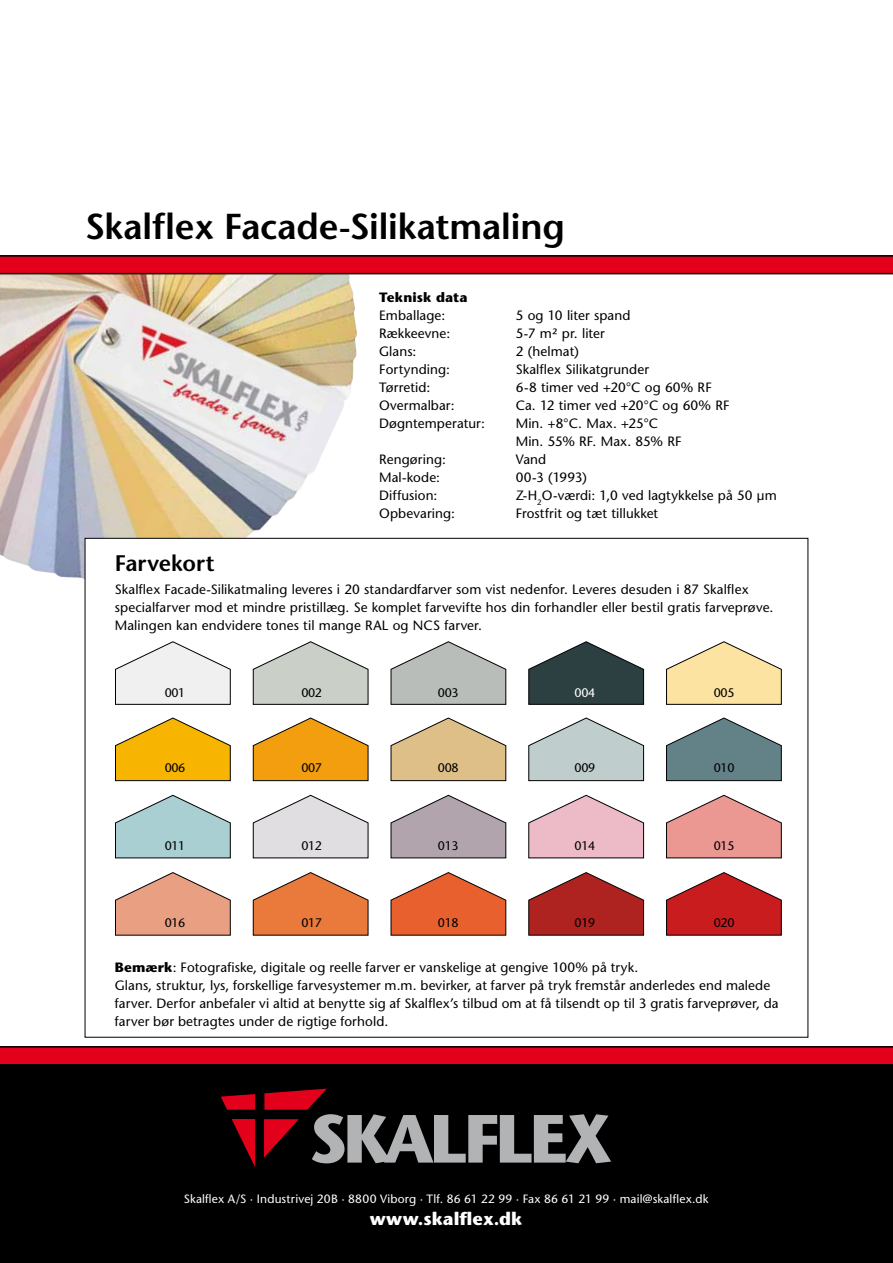
<style>
.page{position:relative;width:893px;height:1263px;background:#fff}
.page>*{position:absolute;margin:0;border:0;box-sizing:border-box;transform-origin:0 0}
.t1{font:600 36px "Stone Sans";letter-spacing:-.005em;color:#000}
.t2{font:600 22.5px "Stone Sans";color:#000}
.t3{font:700 18px "Stone Sans";letter-spacing:.005em;color:#fff}
.t4{font:13.5px/18px "Stone Sans";letter-spacing:.01em;color:#000}
.t5{font:700 13.5px "Stone Sans";letter-spacing:.005em;color:#000}
.t6{font:12.45px "Stone Sans";letter-spacing:-.03em;color:#000}
.t7{font:12.45px "Stone Sans";color:#fff}
.t8{font:12px "Stone Sans";letter-spacing:.015em;color:#fff}
.s1{font-weight:700}
</style>
<div class="page">
<img style="left:0;top:274px;width:358px;height:308px">
<div style="left:85px;top:538px;width:723px;height:499px;background:#fff"></div>
<div style="left:0;top:1063px;width:893px;height:200px;background:#000"></div>
<div style="left:0;top:256px;width:893px;height:17px;background:#e2001a"></div>
<div style="left:0;top:1047px;width:893px;height:17px;background:#e2001a"></div>
<hr style="left:0;top:255px;width:893px;height:2px;background:#000">
<hr style="left:0;top:1046px;width:893px;height:1px;background:#000">
<hr style="left:0;top:273px;width:893px;height:1px;background:#000">
<svg style="left:115px;top:641px;width:116px;height:64px"></svg>
<svg style="left:252px;top:641px;width:117px;height:64px"></svg>
<svg style="left:390px;top:641px;width:117px;height:64px"></svg>
<svg style="left:528px;top:641px;width:116px;height:64px"></svg>
<svg style="left:666px;top:641px;width:116px;height:64px"></svg>
<svg style="left:115px;top:717px;width:116px;height:64px"></svg>
<svg style="left:252px;top:717px;width:117px;height:64px"></svg>
<svg style="left:390px;top:717px;width:117px;height:64px"></svg>
<svg style="left:528px;top:717px;width:116px;height:64px"></svg>
<svg style="left:666px;top:717px;width:116px;height:64px"></svg>
<svg style="left:115px;top:794px;width:116px;height:65px"></svg>
<svg style="left:252px;top:794px;width:117px;height:65px"></svg>
<svg style="left:390px;top:794px;width:117px;height:65px"></svg>
<svg style="left:528px;top:794px;width:116px;height:65px"></svg>
<svg style="left:666px;top:794px;width:116px;height:65px"></svg>
<svg style="left:115px;top:872px;width:116px;height:64px"></svg>
<svg style="left:252px;top:872px;width:117px;height:64px"></svg>
<svg style="left:390px;top:872px;width:117px;height:64px"></svg>
<svg style="left:528px;top:872px;width:116px;height:64px"></svg>
<svg style="left:666px;top:872px;width:116px;height:64px"></svg>
<svg style="left:221px;top:1094px;width:34px;height:16px"></svg>
<svg style="left:232px;top:1119px;width:23px;height:48px"></svg>
<svg style="left:264px;top:1089px;width:347px;height:74px"></svg>
<h1 class="t1" style="left:85px;top:204px;width:481px">Skalflex Facade-Silikatmaling</h1>
<p class="t5" style="left:379px;top:289px;width:90px">Teknisk data</p>
<p class="t4" style="left:379px;top:306px;width:68px">Emballage:</p>
<p class="t4" style="left:516px;top:306px;width:116px">5 og 10 liter spand</p>
<p class="t4" style="left:379px;top:324px;width:73px">Rækkeevne:</p>
<p class="t4" style="left:516px;top:324px;width:91px">5-7 m² pr. liter</p>
<p class="t4" style="left:379px;top:342px;width:39px">Glans:</p>
<p class="t4" style="left:516px;top:342px;width:65px">2 (helmat)</p>
<p class="t4" style="left:379px;top:360px;width:72px">Fortynding:</p>
<p class="t4" style="left:516px;top:360px;width:135px">Skalflex Silikatgrunder</p>
<p class="t4" style="left:379px;top:378px;width:53px">Tørretid:</p>
<p class="t4" style="left:516px;top:378px;width:198px">6-8 timer ved +20°C og 60% RF</p>
<p class="t4" style="left:379px;top:396px;width:77px">Overmalbar:</p>
<p class="t4" style="left:516px;top:396px;width:215px">Ca. 12 timer ved +20°C og 60% RF</p>
<p class="t4" style="left:379px;top:414px;width:107px">Døgntemperatur:</p>
<p class="t4" style="left:516px;top:414px;width:167px">Min. +8°C. Max. +25°C<br>Min. 55% RF. Max. 85% RF</p>
<p class="t4" style="left:379px;top:450px;width:68px">Rengøring:</p>
<p class="t4" style="left:516px;top:450px;width:32px">Vand</p>
<p class="t4" style="left:379px;top:468px;width:62px">Mal-kode:</p>
<p class="t4" style="left:516px;top:468px;width:73px">00-3 (1993)</p>
<p class="t4" style="left:379px;top:486px;width:60px">Diffusion:</p>
<p class="t4" style="left:516px;top:486px;width:263px">Z-H<sub>2</sub>O-værdi: 1,0 ved lagtykkelse på 50 µm</p>
<p class="t4" style="left:379px;top:504px;width:77px">Opbevaring:</p>
<p class="t4" style="left:516px;top:504px;width:144px">Frostfrit og tæt tillukket</p>
<h2 class="t2" style="left:115px;top:550px;width:101px">Farvekort</h2>
<p class="t4" style="left:115px;top:580px;width:660px">Skalflex Facade-Silikatmaling leveres i 20 standardfarver som vist nedenfor. Leveres desuden i 87 Skalflex specialfarver mod et mindre pristillæg. Se komplet farvevifte hos din forhandler eller bestil gratis farveprøve.<br>Malingen kan endvidere tones til mange RAL og NCS farver.</p>
<p class="t6" style="left:165px;top:684px;width:22px">001</p>
<p class="t6" style="left:301px;top:684px;width:22px">002</p>
<p class="t6" style="left:438px;top:684px;width:22px">003</p>
<p class="t7" style="left:575px;top:684px;width:22px">004</p>
<p class="t6" style="left:714px;top:684px;width:22px">005</p>
<p class="t6" style="left:165px;top:760px;width:22px">006</p>
<p class="t6" style="left:301px;top:760px;width:22px">007</p>
<p class="t6" style="left:438px;top:760px;width:22px">008</p>
<p class="t6" style="left:575px;top:760px;width:22px">009</p>
<p class="t6" style="left:714px;top:760px;width:22px">010</p>
<p class="t6" style="left:165px;top:838px;width:22px">011</p>
<p class="t6" style="left:301px;top:838px;width:22px">012</p>
<p class="t6" style="left:438px;top:838px;width:22px">013</p>
<p class="t6" style="left:575px;top:838px;width:22px">014</p>
<p class="t6" style="left:714px;top:838px;width:22px">015</p>
<p class="t6" style="left:165px;top:915px;width:22px">016</p>
<p class="t6" style="left:301px;top:915px;width:22px">017</p>
<p class="t6" style="left:438px;top:915px;width:22px">018</p>
<p class="t6" style="left:575px;top:915px;width:22px">019</p>
<p class="t6" style="left:714px;top:915px;width:22px">020</p>
<p class="t4" style="left:115px;top:958px;width:665px"><span class="s1">Bemærk</span>: Fotografiske, digitale og reelle farver er vanskelige at gengive 100% på tryk.<br>Glans, struktur, lys, forskellige farvesystemer m.m. bevirker, at farver på tryk fremstår anderledes end malede farver. Derfor anbefaler vi altid at benytte sig af Skalflex’s tilbud om at få tilsendt op til 3 gratis farveprøver, da farver bør betragtes under de rigtige forhold.</p>
<p class="t8" style="left:184px;top:1192px;width:526px">Skalflex A/S · Industrivej 20B · 8800 Viborg · Tlf. 86 61 22 99 · Fax 86 61 21 99 · mail@skalflex.dk</p>
<h3 class="t3" style="left:370px;top:1207px;width:154px">www.skalflex.dk</h3>
</div>
